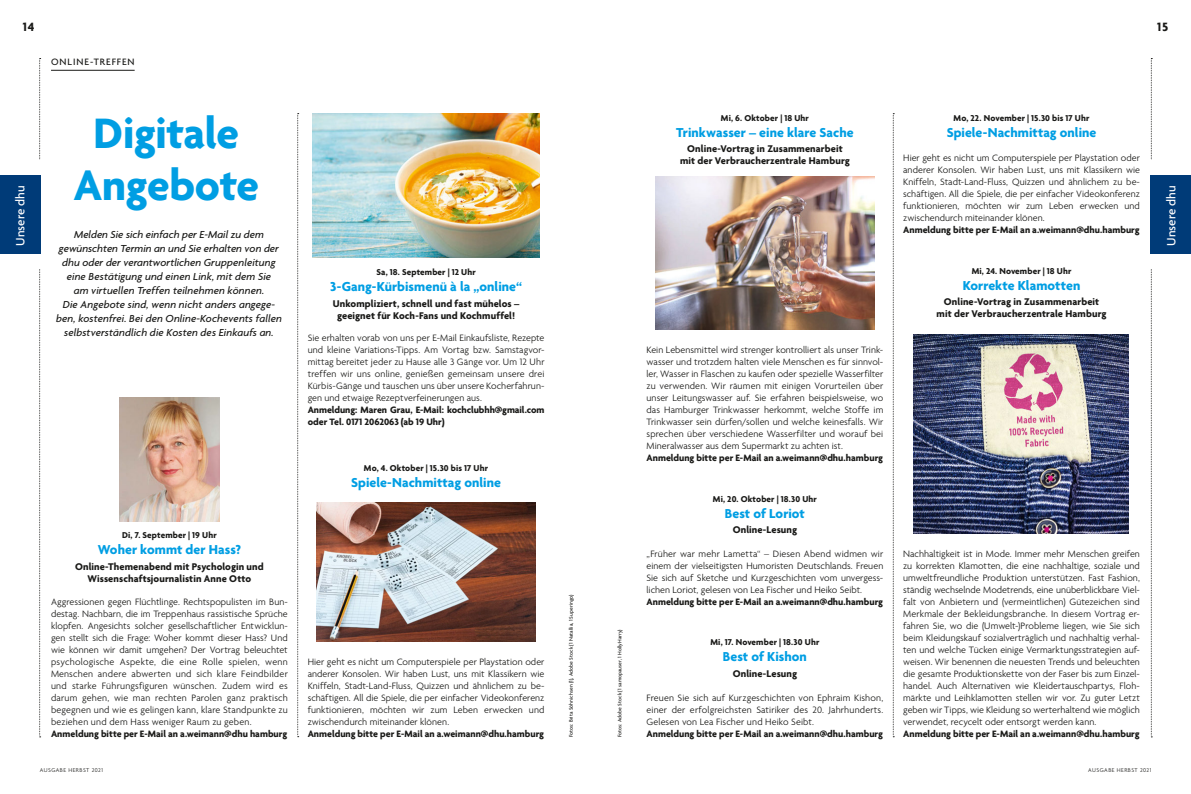
<style>
.page{position:relative;width:1191px;height:794px;background:#fff}
.page>*{position:absolute;margin:0;border:0;box-sizing:border-box;transform-origin:0 0}
.t1{font:700 46px/52px "Agenda";letter-spacing:-.01em;color:#009ee3;text-align:center}
.t2{font:700 14px "Agenda";letter-spacing:.005em;color:#009ee3}
.t3{font:500 13px "Agenda";color:#fff}
.t4{font:700 13px "Agenda";color:#1a1a18}
.t5{font:italic 500 11px/14px "Agenda";letter-spacing:.01em;color:#1a1a18;text-align:center}
.t6{font:700 10.5px/12px "Agenda";letter-spacing:.01em;color:#1a1a18;text-align:center}
.t7{font:300 10px/12px "Agenda";letter-spacing:.005em;color:#1a1a18;text-align:justify}
.t8{font:700 10px/12px "Agenda";color:#1a1a18}
.t9{font:500 10px "Agenda";letter-spacing:.1em;color:#1a1a18}
.t10{font:700 9.2px "Agenda";letter-spacing:.015em;color:#1a1a18}
.t11{font:300 6px "Agenda";letter-spacing:.08em;color:#1a1a18}
.t12{font:500 5.5px "Agenda";letter-spacing:.01em;color:#1a1a18}
</style>
<div class="page">
<svg style="left:1150px;top:58px;width:2px;height:679px"></svg>
<img style="left:913px;top:334px;width:215px;height:199px">
<svg style="left:893px;top:113px;width:1px;height:624px"></svg>
<img style="left:656px;top:176px;width:218px;height:153px">
<div style="left:1150px;top:175px;width:41px;height:79px;background:#003b78"></div>
<div style="left:1150px;top:160px;width:41px;height:15px;background:#fff"></div>
<div style="left:1150px;top:254px;width:41px;height:15px;background:#fff"></div>
<svg style="left:39px;top:58px;width:2px;height:679px"></svg>
<hr style="left:51px;top:70px;width:84px;height:1px;background:#1a1a18">
<svg style="left:297px;top:113px;width:2px;height:624px"></svg>
<img style="left:317px;top:502px;width:218px;height:139px">
<img style="left:313px;top:113px;width:226px;height:144px">
<img style="left:120px;top:398px;width:99px;height:123px">
<div style="left:0;top:175px;width:40px;height:79px;background:#003b78"></div>
<div style="left:0;top:160px;width:40px;height:15px;background:#fff"></div>
<div style="left:0;top:254px;width:40px;height:15px;background:#fff"></div>
<h3 class="t4" style="left:23px;top:19px;width:13px">14</h3>
<h3 class="t4" style="left:1157px;top:19px;width:13px">15</h3>
<p class="t9" style="left:51px;top:57px;width:85px">ONLINE-TREFFEN</p>
<h3 class="t3" style="left:13px;top:246px;width:62px;rotate:-90deg">Unsere dhu</h3>
<h1 class="t1" style="left:74px;top:110px;width:187px">Digitale<br>Angebote</h1>
<p class="t5" style="left:56px;top:228px;width:227px">Melden Sie sich einfach per E-Mail zu dem gewünschten Termin an und Sie erhalten von der dhu oder der verantwortlichen Gruppenleitung eine Bestätigung und einen Link, mit dem Sie<br>am virtuellen Treffen teilnehmen können.<br>Die Angebote sind, wenn nicht anders angege&shy;ben, kostenfrei. Bei den Online-Kochevents fallen selbstverständlich die Kosten des Einkaufs an.</p>
<p class="t10" style="left:122px;top:529px;width:96px">Di, 7. September | 19 Uhr</p>
<h2 class="t2" style="left:98px;top:541px;width:145px">Woher kommt der Hass?</h2>
<p class="t6" style="left:75px;top:561px;width:190px">Online-Themenabend mit Psychologin und<br>Wissenschaftsjournalistin Anne Otto</p>
<p class="t7" style="left:51px;top:596px;width:238px">Aggressionen gegen Flüchtlinge. Rechtspopulisten im Bun&shy;destag. Nachbarn, die im Treppenhaus rassistische Sprüche klopfen. Angesichts solcher gesellschaftlicher Entwicklun&shy;gen stellt sich die Frage: Woher kommt dieser Hass? Und wie können wir damit umgehen? Der Vortrag beleuchtet psychologische Aspekte, die eine Rolle spielen, wenn Menschen andere abwerten und sich klare Feindbilder und starke Führungsfiguren wünschen. Zudem wird es darum gehen, wie man rechten Parolen ganz praktisch begegnen und wie es gelingen kann, klare Standpunkte zu beziehen und dem Hass weniger Raum zu geben.</p>
<p class="t8" style="left:51px;top:728px;width:238px">Anmeldung bitte per E-Mail an a.weimann@dhu hamburg</p>
<p class="t10" style="left:376px;top:267px;width:101px">Sa, 18. September | 12 Uhr</p>
<h2 class="t2" style="left:330px;top:279px;width:193px">3-Gang-Kürbismenü à la „online“</h2>
<p class="t6" style="left:333px;top:298px;width:188px">Unkompliziert, schnell und fast mühelos – geeignet für Koch-Fans und Kochmuffel!</p>
<p class="t7" style="left:308px;top:332px;width:238px">Sie erhalten vorab von uns per E-Mail Einkaufsliste, Rezepte und kleine Variations-Tipps. Am Vortag bzw. Samstagvor&shy;mittag bereitet jeder zu Hause alle 3 Gänge vor. Um 12 Uhr treffen wir uns online, genießen gemeinsam unsere drei Kürbis-Gänge und tauschen uns über unsere Kocherfahrun&shy;gen und etwaige Rezeptverfeinerungen aus.</p>
<p class="t8" style="left:308px;top:404px;width:238px">Anmeldung: Maren Grau, E-Mail: kochclubhh@gmail.com oder Tel. 0171 2062063 (ab 19 Uhr)</p>
<p class="t10" style="left:364px;top:463px;width:126px">Mo, 4. Oktober | 15.30 bis 17 Uhr</p>
<h2 class="t2" style="left:351px;top:475px;width:151px">Spiele-Nachmittag online</h2>
<p class="t7" style="left:308px;top:656px;width:238px">Hier geht es nicht um Computerspiele per Playstation oder anderer Konsolen. Wir haben Lust, uns mit Klassikern wie Kniffeln, Stadt-Land-Fluss, Quizzen und ähnlichem zu be&shy;schäftigen. All die Spiele, die per einfacher Videokonferenz funktionieren, möchten wir zum Leben erwecken und zwischendurch miteinander klönen.</p>
<p class="t8" style="left:308px;top:728px;width:238px">Anmeldung bitte per E-Mail an a.weimann@dhu.hamburg</p>
<p class="t12" style="left:568px;top:737px;width:144px;rotate:-90deg">Fotos: Brita Söhnichsen (1), Adobe Stock (1 Natallia, 1 Superingo)</p>
<p class="t12" style="left:617px;top:737px;width:109px;rotate:-90deg">Fotos: Adobe Stock (1 samopauser, 1 HollyHarry)</p>
<p class="t10" style="left:721px;top:113px;width:90px">Mi, 6. Oktober | 18 Uhr</p>
<h2 class="t2" style="left:676px;top:125px;width:179px">Trinkwasser – eine klare Sache</h2>
<p class="t6" style="left:680px;top:144px;width:171px">Online-Vortrag in Zusammenarbeit mit der Verbraucherzentrale Hamburg</p>
<p class="t7" style="left:646px;top:344px;width:238px">Kein Lebensmittel wird strenger kontrolliert als unser Trink&shy;wasser und trotzdem halten viele Menschen es für sinnvol&shy;ler, Wasser in Flaschen zu kaufen oder spezielle Wasserfilter zu verwenden. Wir räumen mit einigen Vorurteilen über unser Leitungswasser auf. Sie erfahren beispielsweise, wo das Hamburger Trinkwasser herkommt, welche Stoffe im Trinkwasser sein dürfen/sollen und welche keinesfalls. Wir sprechen über verschiedene Wasserfilter und worauf bei Mineralwasser aus dem Supermarkt zu achten ist.</p>
<p class="t8" style="left:646px;top:452px;width:238px">Anmeldung bitte per E-Mail an a.weimann@dhu.hamburg</p>
<p class="t10" style="left:713px;top:494px;width:106px">Mi, 20. Oktober | 18.30 Uhr</p>
<h2 class="t2" style="left:725px;top:506px;width:82px">Best of Loriot</h2>
<p class="t6" style="left:732px;top:524px;width:66px">Online-Lesung</p>
<p class="t7" style="left:646px;top:548px;width:238px">„Früher war mehr Lametta“ – Diesen Abend widmen wir einem der vielseitigsten Humoristen Deutschlands. Freuen Sie sich auf Sketche und Kurzgeschichten vom unvergess&shy;lichen Loriot, gelesen von Lea Fischer und Heiko Seibt.</p>
<p class="t8" style="left:646px;top:596px;width:238px">Anmeldung bitte per E-Mail an a.weimann@dhu.hamburg</p>
<p class="t10" style="left:710px;top:637px;width:110px">Mi, 17. November | 18.30 Uhr</p>
<h2 class="t2" style="left:723px;top:649px;width:86px">Best of Kishon</h2>
<p class="t6" style="left:732px;top:668px;width:66px">Online-Lesung</p>
<p class="t7" style="left:646px;top:692px;width:238px">Freuen Sie sich auf Kurzgeschichten von Ephraim Kishon, einer der erfolgreichsten Satiriker des 20. Jahrhunderts.<br>Gelesen von Lea Fischer und Heiko Seibt.</p>
<p class="t8" style="left:646px;top:728px;width:238px">Anmeldung bitte per E-Mail an a.weimann@dhu.hamburg</p>
<p class="t10" style="left:953px;top:113px;width:137px">Mo, 22. November | 15.30 bis 17 Uhr</p>
<h2 class="t2" style="left:946px;top:125px;width:151px">Spiele-Nachmittag online</h2>
<p class="t7" style="left:903px;top:152px;width:238px">Hier geht es nicht um Computerspiele per Playstation oder anderer Konsolen. Wir haben Lust, uns mit Klassikern wie Kniffeln, Stadt-Land-Fluss, Quizzen und ähnlichem zu be&shy;schäftigen. All die Spiele, die per einfacher Videokonferenz funktionieren, möchten wir zum Leben erwecken und zwischendurch miteinander klönen.</p>
<p class="t8" style="left:903px;top:224px;width:238px">Anmeldung bitte per E-Mail an a.weimann@dhu.hamburg</p>
<p class="t10" style="left:971px;top:266px;width:101px">Mi, 24. November | 18 Uhr</p>
<h2 class="t2" style="left:962px;top:278px;width:119px">Korrekte Klamotten</h2>
<p class="t6" style="left:936px;top:296px;width:171px">Online-Vortrag in Zusammenarbeit mit der Verbraucherzentrale Hamburg</p>
<p class="t7" style="left:903px;top:548px;width:238px">Nachhaltigkeit ist in Mode. Immer mehr Menschen greifen zu korrekten Klamotten, die eine nachhaltige, soziale und umweltfreundliche Produktion unterstützen. Fast Fashion, ständig wechselnde Modetrends, eine unüberblickbare Viel&shy;falt von Anbietern und (vermeintlichen) Gütezeichen sind Merkmale der Bekleidungsbranche. In diesem Vortrag er&shy;fahren Sie, wo die (Umwelt-)Probleme liegen, wie Sie sich beim Kleidungskauf sozialverträglich und nachhaltig verhal&shy;ten und welche Tücken einige Vermarktungsstrategien auf&shy;weisen. Wir benennen die neuesten Trends und beleuchten die gesamte Produktionskette von der Faser bis zum Einzel&shy;handel. Auch Alternativen wie Kleidertauschpartys, Floh&shy;märkte und Leihklamotten stellen wir vor. Zu guter Letzt geben wir Tipps, wie Kleidung so werterhaltend wie möglich verwendet, recycelt oder entsorgt werden kann.</p>
<p class="t8" style="left:903px;top:728px;width:238px">Anmeldung bitte per E-Mail an a.weimann@dhu.hamburg</p>
<p class="t11" style="left:40px;top:767px;width:65px">AUSGABE HERBST 2021</p>
<p class="t11" style="left:1088px;top:767px;width:65px">AUSGABE HERBST 2021</p>
<h3 class="t3" style="left:1164px;top:246px;width:62px;rotate:-90deg">Unsere dhu</h3>
</div>
